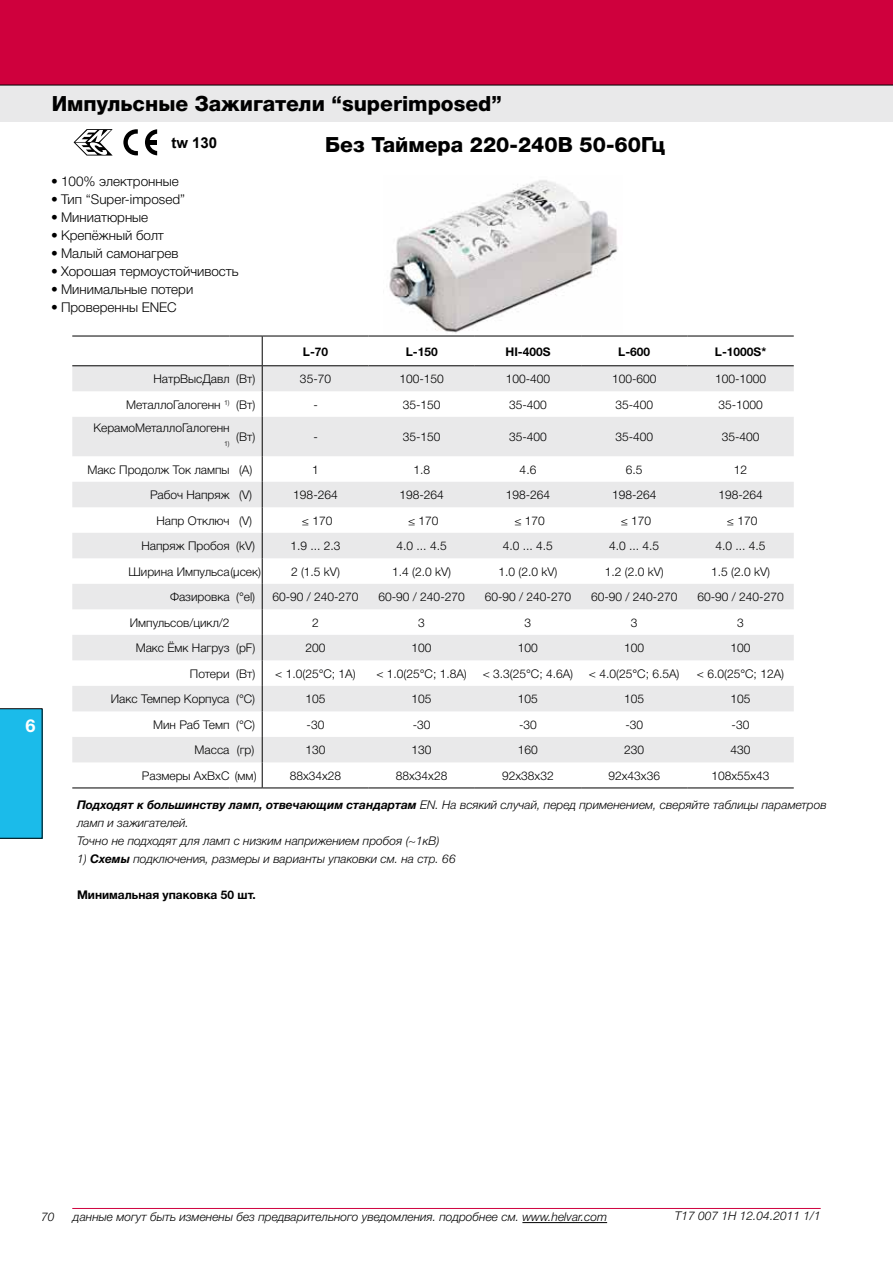
<style>
.page{position:relative;width:893px;height:1263px;background:#fff}
.page>*{position:absolute;margin:0;border:0;box-sizing:border-box;transform-origin:0 0}
.t1{font:21px "Helvetica 8 Heavy";color:#000}
.t2{font:18px "Helvetica 7 Bold";color:#fff}
.t3{font:700 15px "Arial";color:#000}
.t4{font:13.5px "Helvetica 4 Light";color:#000}
.t5{font:12px "Helvetica 4 Light";color:#000}
.t6{font:12px/18px "Helvetica 4 Light Italic";color:#000}
.t7{font:12px "Helvetica 7 Bold";color:#000}
.s1{font-family:"Helvetica 7 Bold Italic"}
.s2{font-family:"Helvetica 4 Light"}
</style>
<div class="page">
<hr style="left:72px;top:1208px;width:749px;height:1px;background:#cf003d">
<div style="left:0;top:0;width:893px;height:85px;background:#cf003d"></div>
<div style="left:0;top:85px;width:893px;height:36px;background:#e9e9ea"></div>
<hr style="left:0;top:85px;width:893px;height:1px;background:#000">
<img style="left:389px;top:180px;width:229px;height:153px">
<svg style="left:123px;top:129px;width:15px;height:26px"></svg>
<svg style="left:145px;top:129px;width:12px;height:26px"></svg>
<svg style="left:74px;top:129px;width:39px;height:27px"></svg>
<svg style="left:0;top:708px;width:43px;height:131px;background:#1ab3e1"></svg>
<hr style="left:522px;top:1222px;width:85px;height:1px;background:#000">
<svg style="left:72px;top:366px;width:722px;height:396px;fill:#e9e9ea"></svg>
<hr style="left:262px;top:787px;width:107px;height:1px;background:#000">
<hr style="left:369px;top:787px;width:106px;height:1px;background:#000">
<hr style="left:475px;top:787px;width:106px;height:1px;background:#000">
<hr style="left:581px;top:787px;width:106px;height:1px;background:#000">
<hr style="left:687px;top:787px;width:107px;height:1px;background:#000">
<hr style="left:262px;top:336px;width:107px;height:1px;background:#000">
<hr style="left:369px;top:336px;width:106px;height:1px;background:#000">
<hr style="left:475px;top:336px;width:106px;height:1px;background:#000">
<hr style="left:581px;top:336px;width:106px;height:1px;background:#000">
<hr style="left:687px;top:336px;width:107px;height:1px;background:#000">
<hr style="left:72px;top:365px;width:158px;height:1px;background:#000">
<hr style="left:230px;top:365px;width:32px;height:1px;background:#000">
<hr style="left:262px;top:365px;width:107px;height:1px;background:#000">
<hr style="left:369px;top:365px;width:106px;height:1px;background:#000">
<hr style="left:475px;top:365px;width:106px;height:1px;background:#000">
<hr style="left:581px;top:365px;width:106px;height:1px;background:#000">
<hr style="left:687px;top:365px;width:107px;height:1px;background:#000">
<hr style="left:72px;top:336px;width:158px;height:1px;background:#000">
<hr style="left:230px;top:336px;width:32px;height:1px;background:#000">
<svg style="left:262px;top:336px;width:1px;height:81px"></svg>
<hr style="left:262px;top:417px;width:1px;height:39px;background:#000">
<svg style="left:262px;top:456px;width:1px;height:331px"></svg>
<hr style="left:230px;top:787px;width:32px;height:1px;background:#000">
<hr style="left:72px;top:787px;width:158px;height:1px;background:#000">
<h1 class="t1" style="left:52px;top:92px;width:452px">Импульсные Зажигатели “superimposed”</h1>
<h2 class="t2" style="left:25px;top:715px;width:12px">6</h2>
<p class="t3" style="left:171px;top:133px;width:47px">tw 130</p>
<p class="t4" style="left:51px;top:174px;width:129px">• 100% электронные</p>
<p class="t4" style="left:51px;top:192px;width:136px">• Тип “Super-imposed”</p>
<p class="t4" style="left:51px;top:210px;width:99px">• Миниатюрные</p>
<p class="t4" style="left:51px;top:228px;width:114px">• Крепёжный болт</p>
<p class="t4" style="left:51px;top:246px;width:129px">• Малый самонагрев</p>
<p class="t4" style="left:51px;top:264px;width:189px">• Хорошая термоустойчивость</p>
<p class="t4" style="left:51px;top:282px;width:144px">• Минимальные потери</p>
<p class="t4" style="left:51px;top:300px;width:127px">• Проверенны ENEC</p>
<h1 class="t1" style="left:325px;top:133px;width:341px">Без Таймера 220-240В 50-60Гц</h1>
<p class="t7" style="left:303px;top:345px;width:27px">L-70</p>
<p class="t7" style="left:406px;top:345px;width:34px">L-150</p>
<p class="t7" style="left:505px;top:345px;width:47px">HI-400S</p>
<p class="t7" style="left:618px;top:345px;width:34px">L-600</p>
<p class="t7" style="left:715px;top:345px;width:53px">L-1000S*</p>
<p class="t5" style="left:153px;top:372px;width:103px">НатрВысДавл (Вт)</p>
<p class="t5" style="left:300px;top:372px;width:33px">35-70</p>
<p class="t5" style="left:399px;top:372px;width:46px">100-150</p>
<p class="t5" style="left:506px;top:372px;width:46px">100-400</p>
<p class="t5" style="left:612px;top:372px;width:46px">100-600</p>
<p class="t5" style="left:715px;top:372px;width:53px">100-1000</p>
<p class="t5" style="left:126px;top:398px;width:131px">МеталлоГалогенн <sup>1)</sup> (Вт)</p>
<p class="t5" style="left:313px;top:398px;width:6px">-</p>
<p class="t5" style="left:403px;top:398px;width:39px">35-150</p>
<p class="t5" style="left:509px;top:398px;width:39px">35-400</p>
<p class="t5" style="left:615px;top:398px;width:39px">35-400</p>
<p class="t5" style="left:718px;top:398px;width:46px">35-1000</p>
<p class="t5" style="left:93px;top:421px;width:138px">КерамоМеталлоГалогенн</p>
<p class="t5" style="left:224px;top:430px;width:33px"><sub>1)</sub> (Вт)</p>
<p class="t5" style="left:313px;top:430px;width:6px">-</p>
<p class="t5" style="left:403px;top:430px;width:39px">35-150</p>
<p class="t5" style="left:509px;top:430px;width:39px">35-400</p>
<p class="t5" style="left:615px;top:430px;width:39px">35-400</p>
<p class="t5" style="left:722px;top:430px;width:39px">35-400</p>
<p class="t5" style="left:87px;top:463px;width:166px">Макс Продолж Ток лампы (A)</p>
<p class="t5" style="left:312px;top:463px;width:8px">1</p>
<p class="t5" style="left:413px;top:463px;width:18px">1.8</p>
<p class="t5" style="left:520px;top:463px;width:18px">4.6</p>
<p class="t5" style="left:626px;top:463px;width:18px">6.5</p>
<p class="t5" style="left:734px;top:463px;width:15px">12</p>
<p class="t5" style="left:150px;top:488px;width:104px">Рабоч Напряж (V)</p>
<p class="t5" style="left:293px;top:488px;width:46px">198-264</p>
<p class="t5" style="left:399px;top:488px;width:46px">198-264</p>
<p class="t5" style="left:506px;top:488px;width:46px">198-264</p>
<p class="t5" style="left:612px;top:488px;width:46px">198-264</p>
<p class="t5" style="left:718px;top:488px;width:46px">198-264</p>
<p class="t5" style="left:156px;top:514px;width:97px">Напр Отключ (V)</p>
<p class="t5" style="left:302px;top:514px;width:32px">≤ 170</p>
<p class="t5" style="left:408px;top:514px;width:32px">≤ 170</p>
<p class="t5" style="left:514px;top:514px;width:32px">≤ 170</p>
<p class="t5" style="left:621px;top:514px;width:32px">≤ 170</p>
<p class="t5" style="left:727px;top:514px;width:32px">≤ 170</p>
<p class="t5" style="left:142px;top:539px;width:115px">Напряж Пробоя (kV)</p>
<p class="t5" style="left:290px;top:539px;width:52px">1.9 ... 2.3</p>
<p class="t5" style="left:397px;top:539px;width:52px">4.0 ... 4.5</p>
<p class="t5" style="left:503px;top:539px;width:52px">4.0 ... 4.5</p>
<p class="t5" style="left:609px;top:539px;width:52px">4.0 ... 4.5</p>
<p class="t5" style="left:715px;top:539px;width:52px">4.0 ... 4.5</p>
<p class="t5" style="left:128px;top:565px;width:134px">Ширина Импульса (µсек)</p>
<p class="t5" style="left:291px;top:565px;width:50px">2 (1.5 kV)</p>
<p class="t5" style="left:392px;top:565px;width:60px">1.4 (2.0 kV)</p>
<p class="t5" style="left:498px;top:565px;width:60px">1.0 (2.0 kV)</p>
<p class="t5" style="left:605px;top:565px;width:60px">1.2 (2.0 kV)</p>
<p class="t5" style="left:711px;top:565px;width:60px">1.5 (2.0 kV)</p>
<p class="t5" style="left:170px;top:590px;width:87px">Фазировка (°el)</p>
<p class="t5" style="left:272px;top:590px;width:88px">60-90 / 240-270</p>
<p class="t5" style="left:378px;top:590px;width:88px">60-90 / 240-270</p>
<p class="t5" style="left:485px;top:590px;width:88px">60-90 / 240-270</p>
<p class="t5" style="left:591px;top:590px;width:88px">60-90 / 240-270</p>
<p class="t5" style="left:697px;top:590px;width:88px">60-90 / 240-270</p>
<p class="t5" style="left:130px;top:616px;width:101px">Импульсов/цикл/2</p>
<p class="t5" style="left:312px;top:616px;width:8px">2</p>
<p class="t5" style="left:418px;top:616px;width:8px">3</p>
<p class="t5" style="left:525px;top:616px;width:8px">3</p>
<p class="t5" style="left:631px;top:616px;width:8px">3</p>
<p class="t5" style="left:737px;top:616px;width:8px">3</p>
<p class="t5" style="left:136px;top:641px;width:121px">Макс Ёмк Нагруз (pF)</p>
<p class="t5" style="left:305px;top:641px;width:22px">200</p>
<p class="t5" style="left:412px;top:641px;width:22px">100</p>
<p class="t5" style="left:518px;top:641px;width:22px">100</p>
<p class="t5" style="left:624px;top:641px;width:22px">100</p>
<p class="t5" style="left:730px;top:641px;width:22px">100</p>
<p class="t5" style="left:190px;top:667px;width:67px">Потери (Вт)</p>
<p class="t5" style="left:275px;top:667px;width:82px">&lt; 1.0(25°C; 1A)</p>
<p class="t5" style="left:376px;top:667px;width:92px">&lt; 1.0(25°C; 1.8A)</p>
<p class="t5" style="left:483px;top:667px;width:92px">&lt; 3.3(25°C; 4.6A)</p>
<p class="t5" style="left:589px;top:667px;width:92px">&lt; 4.0(25°C; 6.5A)</p>
<p class="t5" style="left:697px;top:667px;width:89px">&lt; 6.0(25°C; 12A)</p>
<p class="t5" style="left:111px;top:692px;width:146px">Иакс Темпер Корпуса (°C)</p>
<p class="t5" style="left:305px;top:692px;width:22px">105</p>
<p class="t5" style="left:412px;top:692px;width:22px">105</p>
<p class="t5" style="left:518px;top:692px;width:22px">105</p>
<p class="t5" style="left:624px;top:692px;width:22px">105</p>
<p class="t5" style="left:730px;top:692px;width:22px">105</p>
<p class="t5" style="left:153px;top:718px;width:104px">Мин Раб Темп (°C)</p>
<p class="t5" style="left:307px;top:718px;width:19px">-30</p>
<p class="t5" style="left:413px;top:718px;width:19px">-30</p>
<p class="t5" style="left:519px;top:718px;width:19px">-30</p>
<p class="t5" style="left:625px;top:718px;width:19px">-30</p>
<p class="t5" style="left:732px;top:718px;width:19px">-30</p>
<p class="t5" style="left:195px;top:743px;width:61px">Масса (гр)</p>
<p class="t5" style="left:305px;top:743px;width:22px">130</p>
<p class="t5" style="left:412px;top:743px;width:22px">130</p>
<p class="t5" style="left:518px;top:743px;width:22px">160</p>
<p class="t5" style="left:624px;top:743px;width:22px">230</p>
<p class="t5" style="left:730px;top:743px;width:22px">430</p>
<p class="t5" style="left:142px;top:769px;width:116px">Размеры AxBxC (мм)</p>
<p class="t5" style="left:290px;top:769px;width:53px">88x34x28</p>
<p class="t5" style="left:396px;top:769px;width:53px">88x34x28</p>
<p class="t5" style="left:502px;top:769px;width:53px">92x38x32</p>
<p class="t5" style="left:608px;top:769px;width:53px">92x43x36</p>
<p class="t5" style="left:711px;top:769px;width:60px">108x55x43</p>
<p class="t6" style="left:77px;top:796px;width:751px"><span class="s1">Подходят к большинству ламп, отвечающим стандартам</span> EN. На всякий случай, перед применением, сверяйте таблицы параметров ламп и зажигателей.<br>Точно не подходят для ламп с низким наприжением пробоя (~1кВ)</p>
<p class="t6" style="left:77px;top:850px;width:380px">1) <span class="s1">Схемы</span> подключен<span class="s2">ия</span>, размеры и варианты упаковки см. на стр. 66</p>
<p class="t7" style="left:77px;top:888px;width:180px">Минимальная упаковка 50 шт.</p>
<p class="t6" style="left:41px;top:1208px;width:15px">70</p>
<p class="t6" style="left:73px;top:1208px;width:536px">данные могут быть изменены без предварительного уведомления. подробнее см. www.helvar.com</p>
<p class="t6" style="left:675px;top:1207px;width:147px">T17 007 1H 12.04.2011 1/1</p>
</div>
